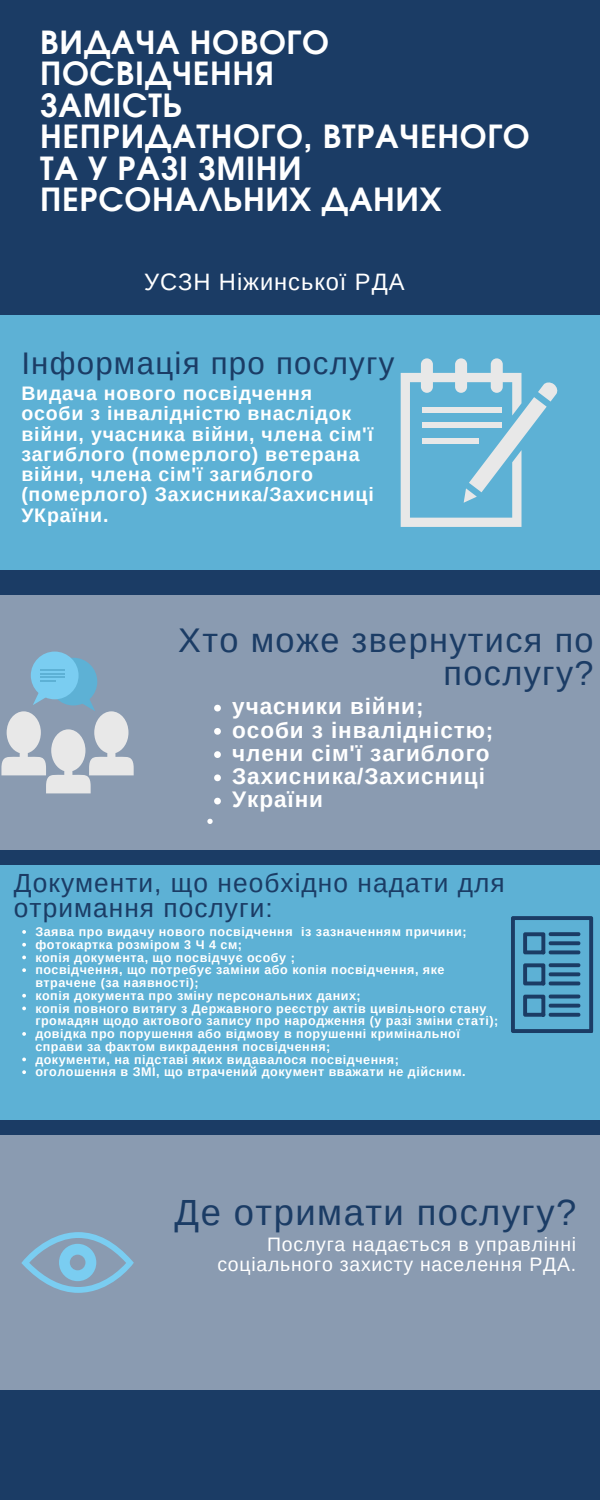
<style>
.page{position:relative;width:600px;height:1500px;background:#1b3c65}
.page>*{position:absolute;margin:0;border:0;box-sizing:border-box;transform-origin:0 0}
.t1{font:36.4px "Arimo";letter-spacing:.04em;color:#1b3c65}
.t2{font:34.2px/33px "Arimo";letter-spacing:.04em;color:#1b3c65;text-align:right}
.t3{font:700 31.9px/31.5px "Evolventa";letter-spacing:.02em;color:#fff}
.t4{font:31.2px "Arimo";letter-spacing:.04em;color:#1b3c65}
.t5{font:26.2px/25.5px "Arimo";letter-spacing:.04em;color:#1b3c65}
.t6{font:23.7px "Arimo";letter-spacing:.04em;color:#fff}
.t7{font:700 22.6px "Arimo";letter-spacing:.04em;color:#fff}
.t8{font:700 19.6px/20.2px "Arimo";letter-spacing:.04em;color:#fff}
.t9{font:19.4px "Arimo";letter-spacing:.04em;color:#fff}
.t10{font:700 12.6px/12.8px "Arimo";letter-spacing:.04em;color:#fff}
</style>
<div class="page">
<div style="left:0;top:315px;width:600px;height:255px;background:#5db1d5"></div>
<div style="left:0;top:595px;width:600px;height:255px;background:#8a9bb1"></div>
<div style="left:0;top:865px;width:600px;height:255px;background:#5db1d5"></div>
<div style="left:0;top:1135px;width:600px;height:255px;background:#8a9bb1"></div>
<svg style="left:401px;top:358px;width:157px;height:169px"></svg>
<div style="left:50px;top:658px;width:47px;height:47px;background:#5db1d5;border-radius:50%"></div>
<div style="left:31px;top:652px;width:48px;height:47px;background:#7acdf1;border-radius:50%"></div>
<svg style="left:40px;top:669px;width:25px;height:13px"></svg>
<svg style="left:1px;top:690px;width:133px;height:103px"></svg>
<svg style="left:511px;top:916px;width:82px;height:117px"></svg>
<svg style="left:21px;top:1232px;width:113px;height:61px"></svg>
<svg style="left:214px;top:705px;width:7px;height:6px"></svg>
<svg style="left:214px;top:728px;width:7px;height:7px"></svg>
<svg style="left:214px;top:751px;width:7px;height:7px"></svg>
<svg style="left:214px;top:774px;width:7px;height:7px"></svg>
<svg style="left:214px;top:798px;width:7px;height:6px"></svg>
<svg style="left:207px;top:819px;width:6px;height:5px"></svg>
<svg style="left:22px;top:930px;width:4px;height:4px"></svg>
<svg style="left:22px;top:943px;width:4px;height:4px"></svg>
<svg style="left:22px;top:956px;width:4px;height:3px"></svg>
<svg style="left:22px;top:968px;width:4px;height:4px"></svg>
<svg style="left:22px;top:994px;width:4px;height:4px"></svg>
<svg style="left:22px;top:1007px;width:4px;height:3px"></svg>
<svg style="left:22px;top:1032px;width:4px;height:4px"></svg>
<svg style="left:22px;top:1058px;width:4px;height:3px"></svg>
<svg style="left:22px;top:1070px;width:4px;height:4px"></svg>
<h1 class="t3" style="left:40px;top:29px;width:491px">ВИДАЧА НОВОГО<br>ПОСВІДЧЕННЯ<br>ЗАМІСТЬ<br>НЕПРИДАТНОГО, ВТРАЧЕНОГО<br>ТА У РАЗІ ЗМІНИ<br>ПЕРСОНАЛЬНИХ ДАНИХ</h1>
<h4 class="t6" style="left:144px;top:268px;width:262px">УСЗН Ніжинської РДА</h4>
<h6 class="t4" style="left:21px;top:346px;width:375px">Інформація про послугу</h6>
<h3 class="t8" style="left:21px;top:383px;width:354px">Видача нового посвідчення особи з інвалідністю внаслідок війни, учасника війни, члена сім'ї загиблого (померлого) ветерана війни, члена сім'ї загиблого (померлого) Захисника/Захисниці<br>УКраїни.</h3>
<p class="t2" style="left:178px;top:624px;width:417px">Хто може звернутися по послугу?</p>
<p class="t7" style="left:232px;top:694px;width:193px">учасники війни;</p>
<p class="t7" style="left:232px;top:717px;width:263px">особи з інвалідністю;</p>
<h2 class="t7" style="left:232px;top:741px;width:259px">члени сім'ї загиблого</h2>
<p class="t7" style="left:232px;top:764px;width:254px">Захисника/Захисниці</p>
<p class="t7" style="left:232px;top:787px;width:92px">України</p>
<p class="t5" style="left:14px;top:870px;width:492px">Документи, що необхідно надати для отримання послуги:</p>
<p class="t10" style="left:35px;top:925px;width:433px">Заява про видачу нового посвідчення із зазначенням причини;</p>
<p class="t10" style="left:35px;top:938px;width:208px">фотокартка розміром 3 Ч 4 см;</p>
<h4 class="t10" style="left:35px;top:951px;width:261px">копія документа, що посвідчує особу ;</h4>
<p class="t10" style="left:35px;top:964px;width:411px">посвідчення, що потребує заміни або копія посвідчення, яке втрачене (за наявності);</p>
<p class="t10" style="left:35px;top:989px;width:327px">копія документа про зміну персональних даних;</p>
<p class="t10" style="left:35px;top:1002px;width:464px">копія повного витягу з Державного реєстру актів цивільного стану громадян щодо актового запису про народження (у разі зміни статі);</p>
<p class="t10" style="left:35px;top:1027px;width:426px">довідка про порушення або відмову в порушенні кримінальної справи за фактом викрадення посвідчення;</p>
<p class="t10" style="left:35px;top:1053px;width:365px">документи, на підставі яких видавалося посвідчення;</p>
<p class="t10" style="left:35px;top:1066px;width:432px">оголошення в ЗМІ, що втрачений документ вважати не дійсним.</p>
<p class="t1" style="left:175px;top:1192px;width:403px">Де отримати послугу?</p>
<p class="t9" style="left:267px;top:1234px;width:311px">Послуга надається в управлінні</p>
<p class="t9" style="left:217px;top:1254px;width:360px">соціального захисту населення РДА.</p>
</div>
